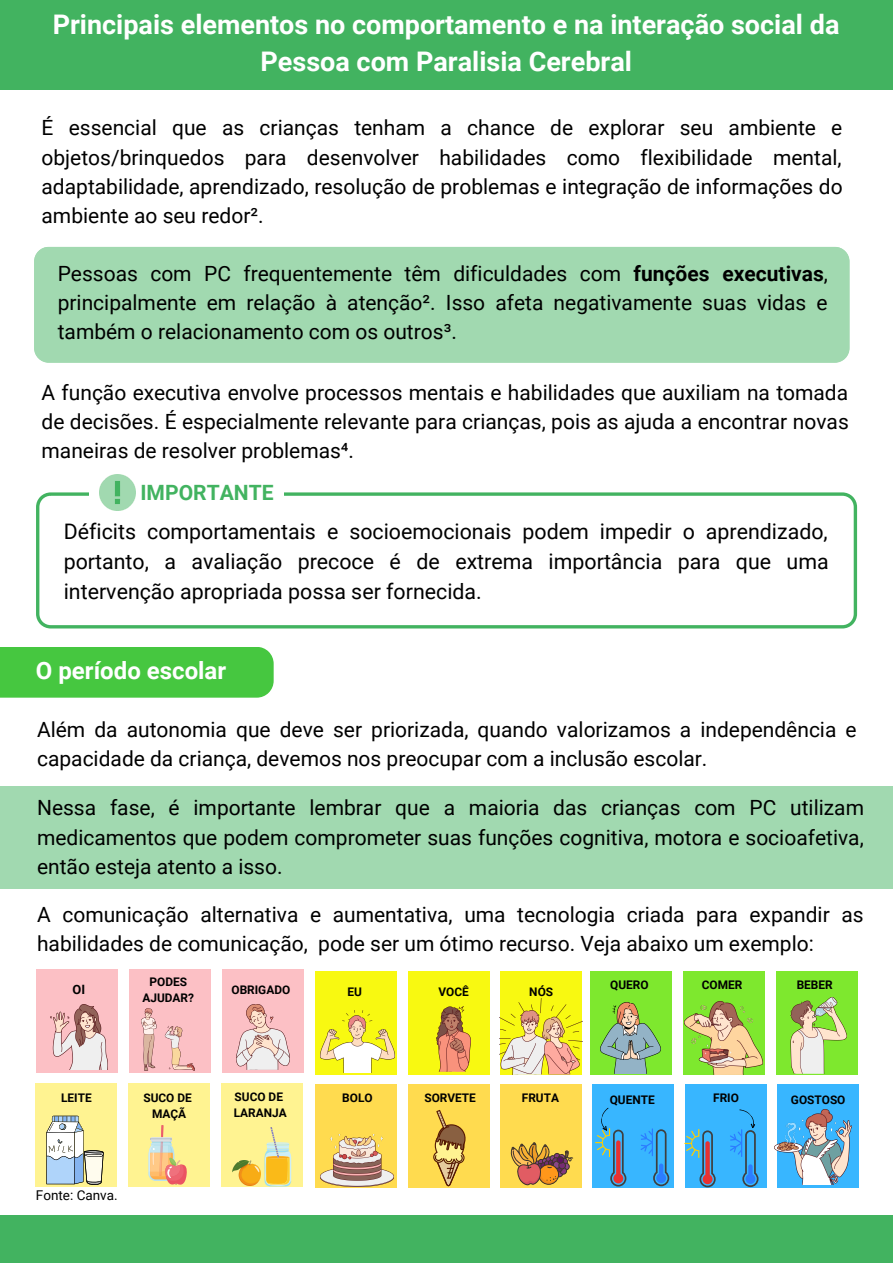
<style>
.page{position:relative;width:893px;height:1264px;background:#fff}
.page>*{position:absolute;margin:0;border:0;box-sizing:border-box;transform-origin:0 0}
.t1{font:700 27px/37px "Roboto";color:#fff;text-align:center}
.t2{font:700 24px "Roboto";color:#fff}
.t3{font:21.3px/29.7px "Roboto";color:#000;text-align:justify}
.t4{font:21px/29.2px "Roboto";color:#000;text-align:justify}
.t5{font:700 21px "Roboto";color:#42b360}
.t6{font:13.5px "Roboto";color:#000}
.t7{font:700 12.9px "Roboto";color:#000}
.t8{font:700 11.85px "Roboto";color:#000}
.s1{font-weight:700}
</style>
<div class="page">
<div style="left:0;top:0;width:892px;height:90px;background:#42b360"></div>
<div style="left:0;top:1214px;width:892px;height:48px;background:#42b360"></div>
<div style="left:34px;top:247px;width:815px;height:116px;background:#a1d9b0"></div>
<svg style="left:36px;top:492px;width:821px;height:136px"></svg>
<img style="left:89px;top:487px;width:195px;height:17px">
<img style="left:99px;top:474px;width:36px;height:36px">
<div style="left:0;top:647px;width:273px;height:50px;background:#46c740"></div>
<div style="left:0;top:786px;width:892px;height:103px;background:#a1d9b0"></div>
<div style="left:36px;top:969px;width:82px;height:103px;background:#fcc0c5"></div>
<div style="left:129px;top:969px;width:82px;height:103px;background:#fcc0c5"></div>
<div style="left:222px;top:969px;width:81px;height:103px;background:#fcc0c5"></div>
<div style="left:315px;top:971px;width:82px;height:103px;background:#f8f911"></div>
<div style="left:408px;top:971px;width:81px;height:103px;background:#f8f911"></div>
<div style="left:499px;top:971px;width:82px;height:103px;background:#f8f911"></div>
<div style="left:315px;top:1084px;width:82px;height:103px;background:#ffdb4f"></div>
<div style="left:408px;top:1084px;width:81px;height:103px;background:#ffdb4f"></div>
<div style="left:499px;top:1084px;width:82px;height:103px;background:#ffdb4f"></div>
<div style="left:35px;top:1083px;width:82px;height:103px;background:#fff391"></div>
<div style="left:128px;top:1083px;width:82px;height:103px;background:#fff391"></div>
<div style="left:221px;top:1083px;width:82px;height:103px;background:#fff391"></div>
<div style="left:592px;top:1084px;width:81px;height:103px;background:#38b6ff"></div>
<div style="left:684px;top:1084px;width:82px;height:103px;background:#38b6ff"></div>
<div style="left:776px;top:1084px;width:82px;height:103px;background:#38b6ff"></div>
<img style="left:237px;top:1004px;width:52px;height:65px">
<img style="left:50px;top:1004px;width:57px;height:65px">
<img style="left:436px;top:1006px;width:34px;height:65px">
<img style="left:499px;top:998px;width:83px;height:76px">
<img style="left:320px;top:1010px;width:75px;height:62px">
<img style="left:141px;top:1008px;width:53px;height:62px">
<img style="left:774px;top:1109px;width:77px;height:75px">
<img style="left:320px;top:1134px;width:73px;height:52px">
<svg style="left:433px;top:1110px;width:33px;height:76px"></svg>
<svg style="left:46px;top:1115px;width:58px;height:69px"></svg>
<svg style="left:148px;top:1125px;width:39px;height:59px"></svg>
<svg style="left:264px;top:1127px;width:27px;height:59px"></svg>
<img style="left:232px;top:1160px;width:28px;height:25px">
<svg style="left:510px;top:1142px;width:63px;height:44px"></svg>
<svg style="left:640px;top:1128px;width:29px;height:58px"></svg>
<svg style="left:684px;top:1128px;width:31px;height:59px"></svg>
<svg style="left:595px;top:1107px;width:31px;height:79px"></svg>
<svg style="left:730px;top:1109px;width:28px;height:77px"></svg>
<div style="left:589px;top:971px;width:82px;height:103px;background:#7ee82e"></div>
<div style="left:682px;top:971px;width:82px;height:103px;background:#7ee82e"></div>
<div style="left:775px;top:971px;width:82px;height:103px;background:#7ee82e"></div>
<img style="left:684px;top:1001px;width:78px;height:73px">
<img style="left:790px;top:997px;width:56px;height:75px">
<img style="left:600px;top:1002px;width:60px;height:71px">
<p class="t1" style="left:53px;top:6px;width:788px">Principais elementos no comportamento e na interação social da<br>Pessoa com Paralisia Cerebral</p>
<p class="t4" style="left:42px;top:114px;width:802px">É essencial que as crianças tenham a chance de explorar seu ambiente e objetos/brinquedos para desenvolver habilidades como flexibilidade mental, adaptabilidade, aprendizado, resolução de problemas e integração de informações do ambiente ao seu redor².</p>
<p class="t4" style="left:58px;top:259px;width:771px">Pessoas com PC frequentemente têm dificuldades com <span class="s1">funções executivas</span>, principalmente em relação à atenção². Isso afeta negativamente suas vidas e também o relacionamento com os outros³.</p>
<p class="t4" style="left:42px;top:378px;width:808px">A função executiva envolve processos mentais e habilidades que auxiliam na tomada de decisões. É especialmente relevante para crianças, pois as ajuda a encontrar novas maneiras de resolver problemas⁴.</p>
<p class="t5" style="left:140px;top:480px;width:135px">IMPORTANTE</p>
<p class="t3" style="left:64px;top:517px;width:766px">Déficits comportamentais e socioemocionais podem impedir o aprendizado, portanto, a avaliação precoce é de extrema importância para que uma intervenção apropriada possa ser fornecida.</p>
<p class="t2" style="left:36px;top:656px;width:192px">O período escolar</p>
<p class="t4" style="left:37px;top:715px;width:821px">Além da autonomia que deve ser priorizada, quando valorizamos a independência e capacidade da criança, devemos nos preocupar com a inclusão escolar.</p>
<p class="t4" style="left:37px;top:793px;width:828px">Nessa fase, é importante lembrar que a maioria das crianças com PC utilizam medicamentos que podem comprometer suas funções cognitiva, motora e socioafetiva, então esteja atento a isso.</p>
<p class="t4" style="left:37px;top:900px;width:828px">A comunicação alternativa e aumentativa, uma tecnologia criada para expandir as habilidades de comunicação, pode ser um ótimo recurso. Veja abaixo um exemplo:</p>
<p class="t8" style="left:610px;top:977px;width:40px">QUERO</p>
<p class="t8" style="left:701px;top:977px;width:42px">COMER</p>
<p class="t8" style="left:796px;top:977px;width:38px">BEBER</p>
<p class="t8" style="left:149px;top:974px;width:39px">PODES</p>
<p class="t8" style="left:142px;top:990px;width:53px">AJUDAR?</p>
<p class="t7" style="left:72px;top:982px;width:14px">OI</p>
<p class="t8" style="left:231px;top:982px;width:60px">OBRIGADO</p>
<p class="t8" style="left:347px;top:985px;width:16px">EU</p>
<p class="t8" style="left:438px;top:985px;width:32px">VOCÊ</p>
<p class="t8" style="left:529px;top:985px;width:25px">NÓS</p>
<p class="t8" style="left:235px;top:1089px;width:50px">SUCO DE</p>
<p class="t8" style="left:234px;top:1105px;width:54px">LARANJA</p>
<p class="t8" style="left:61px;top:1091px;width:32px">LEITE</p>
<p class="t8" style="left:143px;top:1091px;width:50px">SUCO DE</p>
<p class="t8" style="left:342px;top:1090px;width:32px">BOLO</p>
<p class="t8" style="left:424px;top:1090px;width:53px">SORVETE</p>
<p class="t8" style="left:522px;top:1090px;width:39px">FRUTA</p>
<p class="t8" style="left:152px;top:1106px;width:36px">MAÇÃ</p>
<p class="t6" style="left:36px;top:1186px;width:83px">Fonte: Canva.</p>
<p class="t8" style="left:609px;top:1092px;width:47px">QUENTE</p>
<p class="t8" style="left:713px;top:1091px;width:27px">FRIO</p>
<p class="t8" style="left:790px;top:1092px;width:56px">GOSTOSO</p>
</div>
